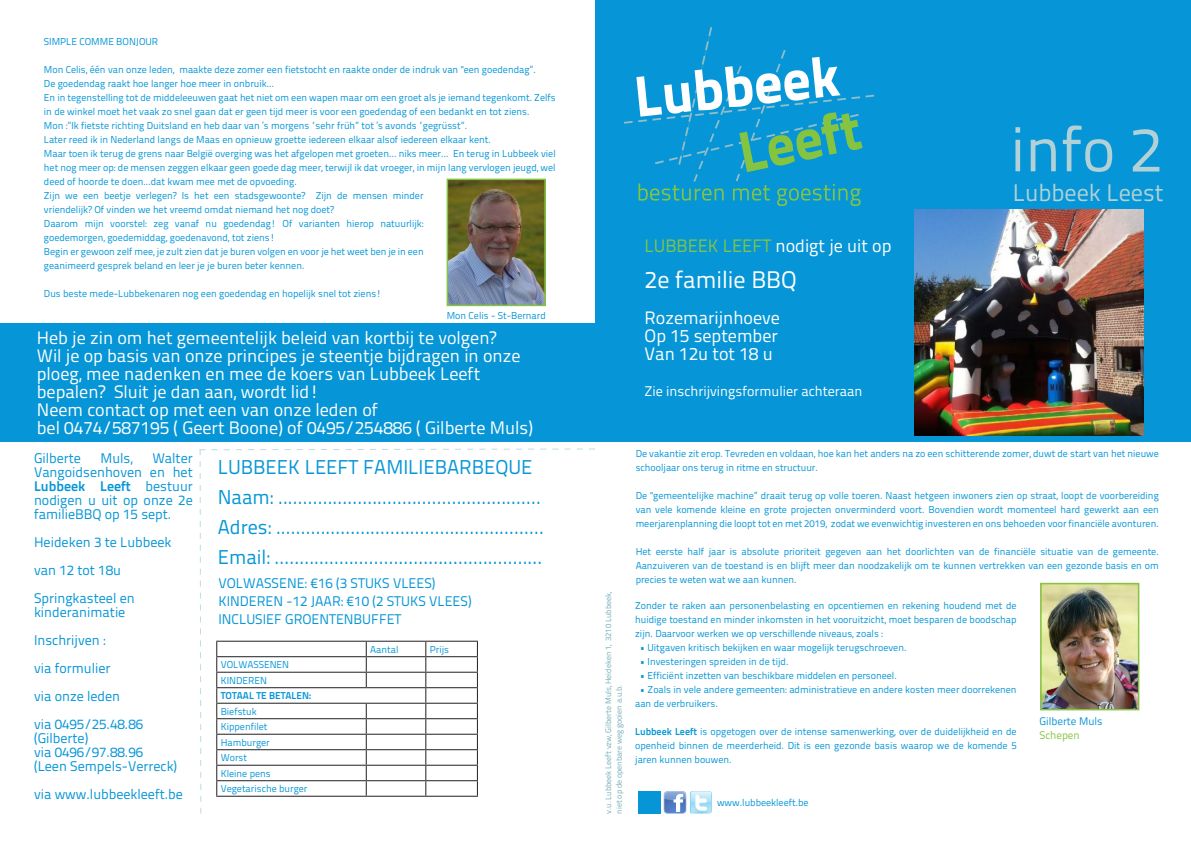
<style>
.page{position:relative;width:1191px;height:842px;background:#fff}
.page>*{position:absolute;margin:0;border:0;box-sizing:border-box;transform-origin:0 0}
.t1{font:63px "Titillium Text 22 L";color:#b1d1d6}
.t2{font:24px "Titillium Text 22 L";color:#b1d1d6}
.t3{font:24px "Titillium Text 22 L";color:#fff}
.t4{font:20px "Titillium Text 22 L";color:#0696d7}
.t5{font:18px/18px "Titillium Text 22 L";color:#fff}
.t6{font:14px/14px "Titillium Text 22 L";color:#0696d7;text-align:justify}
.t7{font:14px "Titillium Text 22 L";color:#fff}
.t8{font:11px "Titillium Text 22 L";color:#0696d7}
.t9{font:11px "Titillium Text 22 L";color:#84c442}
.t10{font:10px/14px "Titillium Text 22 L";color:#0696d7}
.t11{font:700 10px "Titillium Text 22 L";color:#0696d7}
.t12{font:8px "Titillium Text 22 L";letter-spacing:-.005em;color:#72aeb6}
.s1{font-weight:700}
.s2{color:#84c442}
.s3{color:#0696d7}
</style>
<div class="page">
<div style="left:595px;top:0;width:596px;height:442px;background:#0696d7"></div>
<svg style="left:624px;top:27px;width:250px;height:179px"></svg>
<img style="left:663px;top:791px;width:23px;height:23px">
<img style="left:690px;top:791px;width:22px;height:23px">
<div style="left:638px;top:791px;width:22px;height:23px;background:#0696d7"></div>
<img style="left:914px;top:210px;width:229px;height:226px">
<img style="left:449px;top:182px;width:94px;height:121px">
<div style="left:446px;top:179px;width:100px;height:127px;border:2px solid #84c442"></div>
<div style="left:0;top:324px;width:595px;height:118px;background:#0696d7"></div>
<svg style="left:199px;top:448px;width:396px;height:366px"></svg>
<hr style="left:216px;top:796px;width:150px;height:1px;background:#231f20">
<hr style="left:366px;top:796px;width:60px;height:1px;background:#231f20">
<hr style="left:426px;top:796px;width:52px;height:1px;background:#231f20">
<img style="left:1043px;top:586px;width:93px;height:121px">
<div style="left:1040px;top:583px;width:99px;height:127px;border:2px solid #84c442"></div>
<p class="t10" style="left:44px;top:34px;width:116px">SIMPLE COMME BONJOUR</p>
<p class="t10" style="left:44px;top:62px;width:493px">Mon Celis, één van onze leden, maakte deze zomer een fietstocht en raakte onder de indruk van "een goedendag”.</p>
<p class="t10" style="left:44px;top:76px;width:232px">De goedendag raakt hoe langer hoe meer in onbruik...</p>
<p class="t10" style="left:44px;top:90px;width:513px">En in tegenstelling tot de middeleeuwen gaat het niet om een wapen maar om een groet als je iemand tegenkomt. Zelfs in de winkel moet het vaak zo snel gaan dat er geen tijd meer is voor een goedendag of een bedankt en tot ziens.</p>
<p class="t10" style="left:44px;top:118px;width:425px">Mon :”Ik fietste richting Duitsland en heb daar van ’s morgens “sehr früh” tot ’s avonds “gegrüsst”.</p>
<p class="t10" style="left:44px;top:132px;width:448px">Later reed ik in Nederland langs de Maas en opnieuw groette iedereen elkaar alsof iedereen elkaar kent.</p>
<p class="t10" style="left:44px;top:146px;width:513px;text-align:justify">Maar toen ik terug de grens naar België overging was het afgelopen met groeten... niks meer... En terug in Lubbeek viel het nog meer op: de mensen zeggen elkaar geen goede dag meer, terwijl ik dat vroeger, in mijn lang vervlogen jeugd, wel deed of hoorde te doen...dat kwam mee met de opvoeding.</p>
<p class="t10" style="left:44px;top:188px;width:381px">Zijn we een beetje verlegen? Is het een stadsgewoonte? Zijn de mensen minder vriendelijk? Of vinden we het vreemd omdat niemand het nog doet?</p>
<p class="t10" style="left:44px;top:216px;width:381px">Daarom mijn voorstel: zeg vanaf nu goedendag! Of varianten hierop natuurlijk: goedemorgen, goedemiddag, goedenavond, tot ziens!</p>
<p class="t10" style="left:44px;top:244px;width:381px">Begin er gewoon zelf mee, je zult zien dat je buren volgen en voor je het weet ben je in een geanimeerd gesprek beland en leer je je buren beter kennen.</p>
<p class="t10" style="left:44px;top:286px;width:339px">Dus beste mede-Lubbekenaren nog een goedendag en hopelijk snel tot ziens!</p>
<p class="t10" style="left:447px;top:308px;width:101px">Mon Celis - St-Bernard</p>
<p class="t5" style="left:37px;top:328px;width:485px">Heb je zin om het gemeentelijk beleid van kortbij te volgen?<br>Wil je op basis van onze principes je steentje bijdragen in onze ploeg, mee nadenken en mee de koers van Lubbeek Leeft bepalen? Sluit je dan aan, wordt lid!</p>
<p class="t5" style="left:37px;top:400px;width:498px">Neem contact op met een van onze leden of<br>bel 0474/587195 ( Geert Boone) of 0495/254886 ( Gilberte Muls)</p>
<p class="t4" style="left:218px;top:452px;width:316px">LUBBEEK LEEFT FAMILIEBARBEQUE</p>
<p class="t4" style="left:218px;top:482px;width:325px">Naam: .....................................................</p>
<p class="t4" style="left:218px;top:512px;width:328px">Adres: ......................................................</p>
<p class="t4" style="left:218px;top:542px;width:326px">Email: ......................................................</p>
<p class="t6" style="left:218px;top:575px;width:218px">VOLWASSENE: €16 (3 STUKS VLEES)</p>
<p class="t6" style="left:218px;top:593px;width:255px">KINDEREN -12 JAAR: €10 (2 STUKS VLEES)</p>
<p class="t6" style="left:218px;top:611px;width:184px">INCLUSIEF GROENTENBUFFET</p>
<p class="t10" style="left:370px;top:642px;width:30px">Aantal</p>
<p class="t10" style="left:430px;top:642px;width:21px">Prijs</p>
<p class="t10" style="left:221px;top:657px;width:70px">VOLWASSENEN</p>
<p class="t10" style="left:221px;top:673px;width:48px">KINDEREN</p>
<p class="t11" style="left:221px;top:688px;width:92px">TOTAAL TE BETALEN:</p>
<p class="t10" style="left:221px;top:704px;width:38px">Biefstuk</p>
<p class="t10" style="left:221px;top:719px;width:48px">Kippenfilet</p>
<p class="t10" style="left:221px;top:735px;width:51px">Hamburger</p>
<p class="t10" style="left:221px;top:750px;width:28px">Worst</p>
<p class="t10" style="left:221px;top:766px;width:51px">Kleine pens</p>
<p class="t10" style="left:221px;top:781px;width:88px">Vegetarische burger</p>
<p class="t6" style="left:34px;top:450px;width:160px;text-indent:118px">Walter Vangoidsenhoven en het <span class="s1">Lubbeek Leeft</span> bestuur nodigen u uit op onze 2e familieBBQ op 15 sept.</p>
<p class="t6" style="left:34px;top:534px;width:139px">Heideken 3 te Lubbeek</p>
<p class="t6" style="left:34px;top:562px;width:88px">van 12 tot 18u</p>
<p class="t6" style="left:34px;top:590px;width:102px">Springkasteel en</p>
<p class="t6" style="left:34px;top:604px;width:93px">kinderanimatie</p>
<p class="t6" style="left:34px;top:632px;width:73px">Inschrijven :</p>
<p class="t6" style="left:34px;top:660px;width:78px">via formulier</p>
<p class="t6" style="left:34px;top:688px;width:88px">via onze leden</p>
<p class="t6" style="left:34px;top:716px;width:111px">via 0495/25.48.86</p>
<p class="t6" style="left:34px;top:730px;width:56px">(Gilberte)</p>
<p class="t6" style="left:34px;top:744px;width:111px">via 0496/97.88.96</p>
<p class="t6" style="left:34px;top:758px;width:145px">(Leen Sempels-Verreck)</p>
<p class="t6" style="left:34px;top:786px;width:150px">via www.lubbeekleeft.be</p>
<p class="t6" style="left:34px;top:450px;width:49px">Gilberte</p>
<p class="t6" style="left:101px;top:450px;width:34px">Muls,</p>
<p class="t5" style="left:644px;top:236px;width:248px"><span class="s2">LUBBEEK LEEFT</span> nodigt je uit op</p>
<p class="t3" style="left:644px;top:262px;width:154px">2e familie BBQ</p>
<p class="t5" style="left:644px;top:308px;width:137px">Rozemarijnhoeve</p>
<p class="t5" style="left:644px;top:326px;width:135px">Op 15 september</p>
<p class="t5" style="left:644px;top:344px;width:130px">Van 12u tot 18 u</p>
<p class="t7" style="left:644px;top:381px;width:219px">Zie inschrijvingsformulier achteraan</p>
<p class="t1" style="left:1010px;top:103px;width:155px">info <span class="s3">1</span></p>
<p class="t2" style="left:1012px;top:175px;width:152px">Lubbeek Leest</p>
<p class="t1" style="left:1129px;top:103px;width:35px">2</p>
<p class="t12" style="left:602px;top:814px;width:223px;rotate:-90deg">v.u. Lubbeek Leeft vzw, Gilberte Muls, Heideken 1, 3210 Lubbeek,</p>
<p class="t12" style="left:613px;top:814px;width:131px;rotate:-90deg">niet op de openbare weg gooien a.u.b.</p>
<p class="t10" style="left:635px;top:446px;width:525px">De vakantie zit erop. Tevreden en voldaan, hoe kan het anders na zo een schitterende zomer, duwt de start van het nieuwe schooljaar ons terug in ritme en structuur.</p>
<p class="t10" style="left:635px;top:488px;width:525px;text-align:justify">De "gemeentelijke machine” draait terug op volle toeren. Naast hetgeen inwoners zien op straat, loopt de voorbereiding van vele komende kleine en grote projecten onverminderd voort. Bovendien wordt momenteel hard gewerkt aan een meerjarenplanning die loopt tot en met 2019, zodat we evenwichtig investeren en ons behoeden voor financiële avonturen.</p>
<p class="t10" style="left:635px;top:544px;width:525px;text-align:justify">Het eerste half jaar is absolute prioriteit gegeven aan het doorlichten van de financiële situatie van de gemeente.<br>Aanzuiveren van de toestand is en blijft meer dan noodzakelijk om te kunnen vertrekken van een gezonde basis en om precies te weten wat we aan kunnen.</p>
<p class="t10" style="left:635px;top:597px;width:383px;text-align:justify">Zonder te raken aan personenbelasting en opcentiemen en rekening houdend met de huidige toestand en minder inkomsten in het vooruitzicht, moet besparen de boodschap zijn. Daarvoor werken we op verschillende niveaus, zoals :</p>
<p class="t10" style="left:640px;top:639px;width:268px">• Uitgaven kritisch bekijken en waar mogelijk terugschroeven.</p>
<p class="t10" style="left:640px;top:653px;width:150px">• Investeringen spreiden in de tijd.</p>
<p class="t10" style="left:640px;top:667px;width:258px">• Efficiënt inzetten van beschikbare middelen en personeel.</p>
<p class="t10" style="left:635px;top:681px;width:383px;text-indent:5px">• Zoals in vele andere gemeenten: administratieve en andere kosten meer doorrekenen aan de verbruikers.</p>
<p class="t10" style="left:635px;top:723px;width:383px;text-align:justify"><span class="s1">Lubbeek Leeft</span> is opgetogen over de intense samenwerking, over de duidelijkheid en de openheid binnen de meerderheid. Dit is een gezonde basis waarop we de komende 5 jaren kunnen bouwen.</p>
<p class="t10" style="left:717px;top:795px;width:93px">www.lubbeekleeft.be</p>
<p class="t8" style="left:1039px;top:713px;width:65px">Gilberte Muls</p>
<p class="t9" style="left:1039px;top:727px;width:42px">Schepen</p>
</div>
